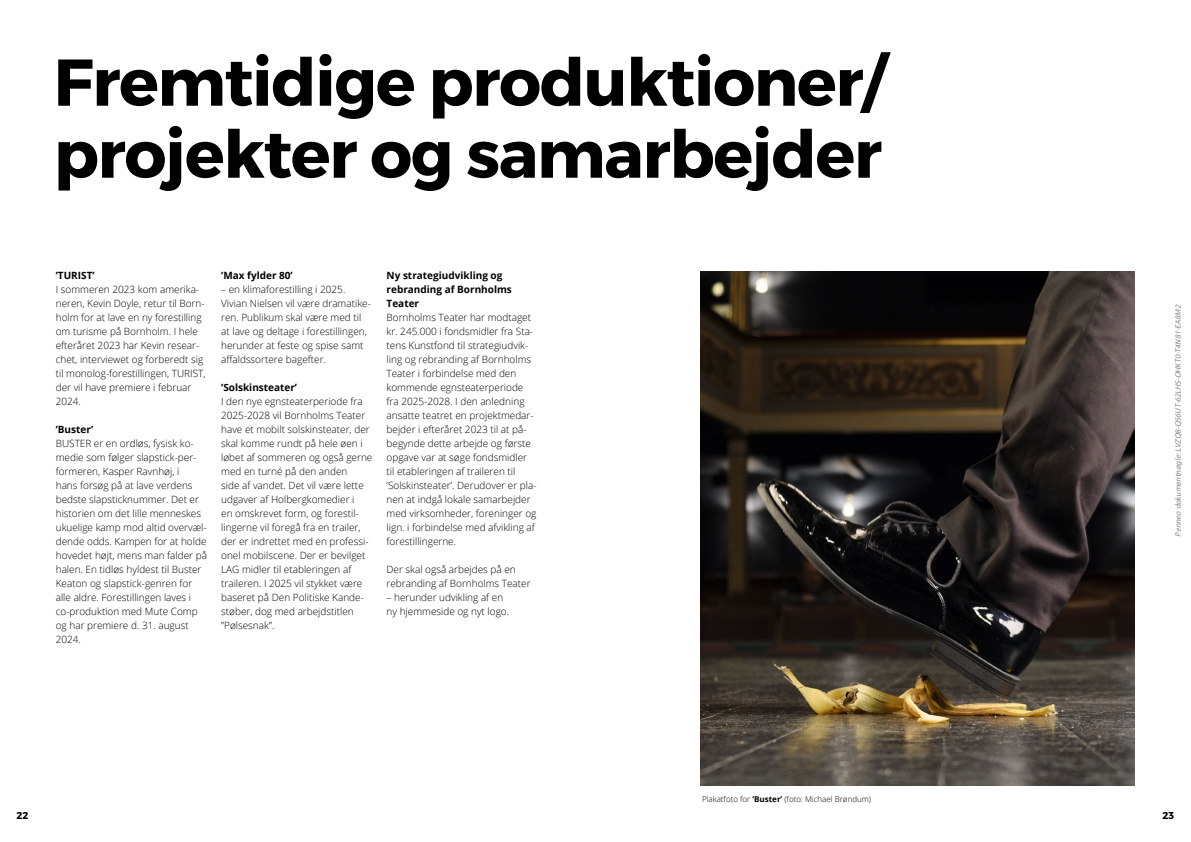
<style>
.page{position:relative;width:1191px;height:842px;background:#fff}
.page>*{position:absolute;margin:0;border:0;box-sizing:border-box;transform-origin:0 0}
.t1{font:700 66px/72px "Montserrat";letter-spacing:-.02em;color:#000}
.t2{font:300 10px/14px "Open Sans";color:#000}
.t3{font:700 10px/14px "Open Sans";color:#000}
.t4{font:700 10px "Montserrat";color:#000}
.t5{font:italic 8px "Myriad Pro";color:#888}
.t6{font:300 8px "Open Sans";color:#000}
.s1{font-weight:700}
</style>
<div class="page">
<img style="left:701px;top:271px;width:433px;height:514px">
<h1 class="t1" style="left:54px;top:47px;width:833px">Fremtidige produktioner/ projekter og samarbejder</h1>
<p class="t3" style="left:56px;top:269px;width:40px">’TURIST’</p>
<p class="t2" style="left:56px;top:282px;width:151px">I sommeren 2023 kom amerika&shy;neren, Kevin Doyle, retur til Born&shy;holm for at lave en ny forestilling om turisme på Bornholm. I hele efteråret 2023 har Kevin resear&shy;chet, interviewet og forberedt sig til monolog-forestillingen, TURIST, der vil have premiere i februar<br>2024.</p>
<p class="t3" style="left:56px;top:422px;width:39px">’Buster’</p>
<p class="t2" style="left:56px;top:436px;width:153px">BUSTER er en ordløs, fysisk ko&shy;medie som følger slapstick-per&shy;formeren, Kasper Ravnhøj, i<br>hans forsøg på at lave verdens bedste slapsticknummer. Det er historien om det lille menneskes ukuelige kamp mod altid overvæl&shy;dende odds. Kampen for at holde hovedet højt, mens man falder på halen. En tidløs hyldest til Buster<br>Keaton og slapstick-genren for alle aldre. Forestillingen laves i co-produktion med Mute Comp og har premiere d. 31. august<br>2024.</p>
<p class="t3" style="left:221px;top:268px;width:73px">’Max fylder 80’</p>
<p class="t2" style="left:221px;top:282px;width:151px">– en klimaforestilling i 2025.<br>Vivian Nielsen vil være dramatike&shy;ren. Publikum skal være med til at lave og deltage i forestillingen, herunder at feste og spise samt affaldssortere bagefter.</p>
<p class="t3" style="left:221px;top:380px;width:77px">’Solskinsteater’</p>
<p class="t2" style="left:221px;top:395px;width:153px">I den nye egnsteaterperiode fra<br>2025-2028 vil Bornholms Teater have et mobilt solskinsteater, der skal komme rundt på hele øen i løbet af sommeren og også gerne med en turné på den anden<br>side af vandet. Det vil være lette udgaver af Holbergkomedier i<br>en omskrevet form, og forestil&shy;lingerne vil foregå fra en trailer, der er indrettet med en professi&shy;onel mobilscene. Der er bevilget<br>LAG midler til etableringen af traileren. I 2025 vil stykket være baseret på Den Politiske Kande&shy;støber, dog med arbejdstitlen ”Pølsesnak”.</p>
<p class="t3" style="left:386px;top:268px;width:127px">Ny strategiudvikling og rebranding af Bornholms<br>Teater</p>
<p class="t2" style="left:386px;top:310px;width:152px">Bornholms Teater har modtaget kr. 245.000 i fondsmidler fra Sta&shy;tens Kunstfond til strategiudvik&shy;ling og rebranding af Bornholms<br>Teater i forbindelse med den kommende egnsteaterperiode fra 2025-2028. I den anledning ansatte teatret en projektmedar&shy;bejder i efteråret 2023 til at på&shy;begynde dette arbejde og første opgave var at søge fondsmidler til etableringen af traileren til ’Solskinsteater’. Derudover er pla&shy;nen at indgå lokale samarbejder med virksomheder, foreninger og lign. i forbindelse med afvikling af forestillingerne.</p>
<p class="t2" style="left:386px;top:563px;width:146px">Der skal også arbejdes på en rebranding af Bornholms Teater</p>
<p class="t2" style="left:386px;top:590px;width:124px">– herunder udvikling af en ny hjemmeside og nyt logo.</p>
<p class="t6" style="left:702px;top:795px;width:170px">Plakatfoto for <span class="s1">’Buster’</span> (foto: Michael Brøndum)</p>
<p class="t5" style="left:1175px;top:537px;width:235px;rotate:-90deg">Penneo dokumentnøgle:LVZQ8-Q56UT-62LHS-OHKT0-T4N81-EA8M2</p>
<p class="t4" style="left:16px;top:810px;width:13px">22</p>
<p class="t4" style="left:1162px;top:810px;width:13px">23</p>
</div>
